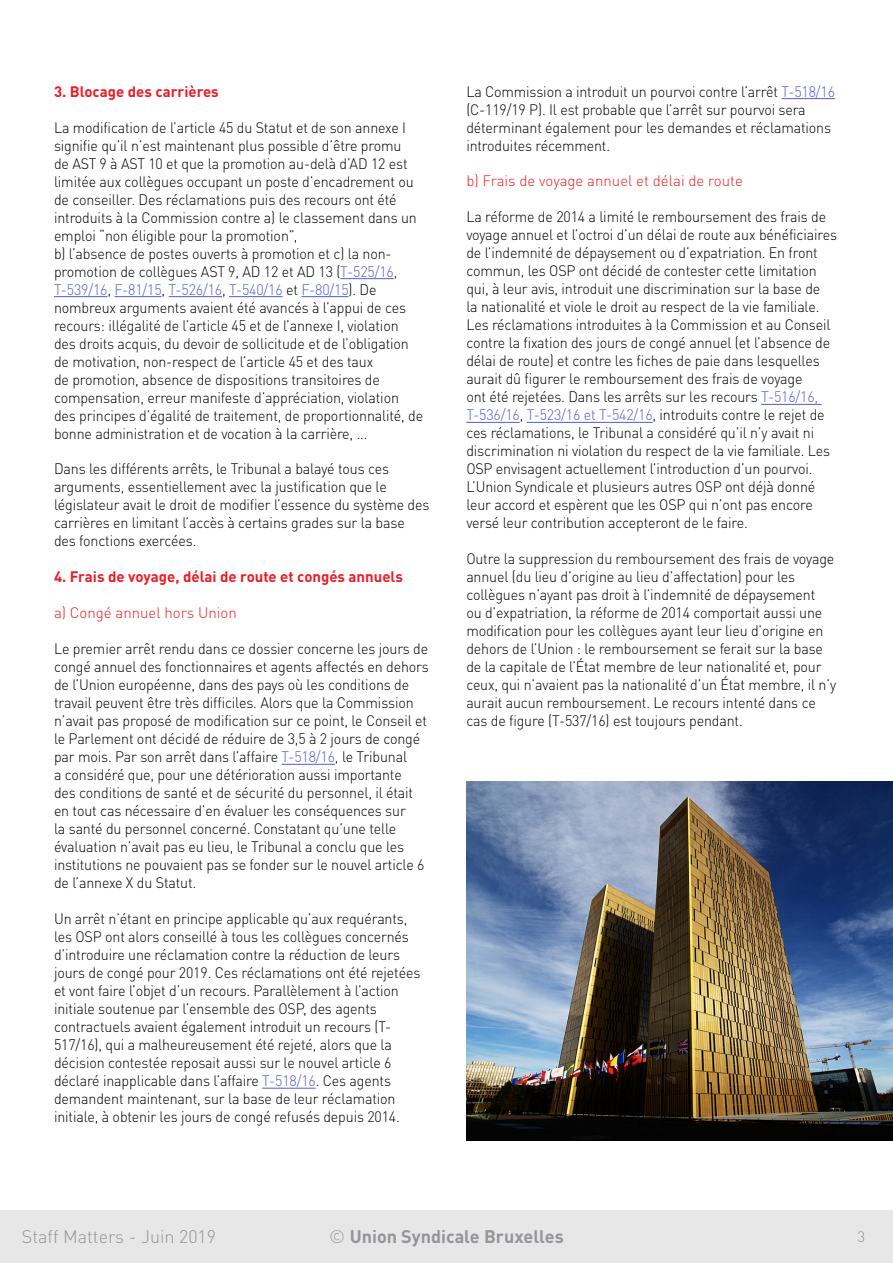
<style>
.page{position:relative;width:893px;height:1263px;background:#fff}
.page>*{position:absolute;margin:0;border:0;box-sizing:border-box;transform-origin:0 0}
.t1{font:700 18px "DIN Pro";color:#939598}
.t2{font:300 18px "DIN Pro";color:#939598}
.t3{font:300 15px/18px "DIN Pro";letter-spacing:-.01em;color:#000;scale:.95 1}
.t4{font:700 15px "DIN Pro";color:#ed1c24}
.t5{font:300 15px "DIN Pro";color:#ed1c24}
.t6{font:300 15px "DIN Pro";color:#939598}
.s1{color:#4f5cd6}
.s2{font-weight:300}
</style>
<div class="page">
<div style="left:0;top:1210px;width:893px;height:53px;background:#e7e7e7"></div>
<hr style="left:340px;top:278px;width:54px;height:1px;background:#4f5cd6">
<hr style="left:54px;top:296px;width:53px;height:1px;background:#4f5cd6">
<hr style="left:115px;top:296px;width:47px;height:1px;background:#4f5cd6">
<hr style="left:169px;top:296px;width:53px;height:1px;background:#4f5cd6">
<hr style="left:229px;top:296px;width:54px;height:1px;background:#4f5cd6">
<hr style="left:301px;top:296px;width:48px;height:1px;background:#4f5cd6">
<hr style="left:281px;top:764px;width:54px;height:1px;background:#4f5cd6">
<hr style="left:262px;top:1088px;width:54px;height:1px;background:#4f5cd6">
<hr style="left:781px;top:98px;width:54px;height:1px;background:#4f5cd6">
<hr style="left:761px;top:404px;width:61px;height:1px;background:#4f5cd6">
<hr style="left:466px;top:422px;width:54px;height:1px;background:#4f5cd6">
<hr style="left:527px;top:422px;width:126px;height:1px;background:#4f5cd6">
<img style="left:466px;top:781px;width:427px;height:359px">
<p class="t4" style="left:54px;top:79px;width:166px">3. Blocage des carrières</p>
<p class="t3" style="left:54px;top:117px;width:390px">La modification de l’article 45 du Statut et de son annexe I signifie qu’il n’est maintenant plus possible d’être promu<br>de AST 9 à AST 10 et que la promotion au-delà d’AD 12 est limitée aux collègues occupant un poste d’encadrement ou de conseiller. Des réclamations puis des recours ont été introduits à la Commission contre a) le classement dans un emploi “non éligible pour la promotion”,<br>b) l’absence de postes ouverts à promotion et c) la non&shy;promotion de collègues AST 9, AD 12 et AD 13 (<span class="s1">T-525/16</span>, <span class="s1">T-539/16</span>, <span class="s1">F-81/15</span>, <span class="s1">T-526/16</span>, <span class="s1">T-540/16</span> et <span class="s1">F-80/15</span>). De nombreux arguments avaient été avancés à l’appui de ces recours: illégalité de l’article 45 et de l’annexe I, violation des droits acquis, du devoir de sollicitude et de l’obligation de motivation, non-respect de l’article 45 et des taux<br>de promotion, absence de dispositions transitoires de compensation, erreur manifeste d’appréciation, violation des principes d’égalité de traitement, de proportionnalité, de bonne administration et de vocation à la carrière, ...</p>
<p class="t3" style="left:54px;top:459px;width:397px">Dans les différents arrêts, le Tribunal a balayé tous ces arguments, essentiellement avec la justification que le législateur avait le droit de modifier l’essence du système des carrières en limitant l’accès à certains grades sur la base des fonctions exercées.</p>
<p class="t4" style="left:54px;top:565px;width:351px">4. Frais de voyage, délai de route et congés annuels</p>
<p class="t5" style="left:54px;top:601px;width:184px">a) Congé annuel hors Union</p>
<p class="t3" style="left:54px;top:639px;width:396px">Le premier arrêt rendu dans ce dossier concerne les jours de congé annuel des fonctionnaires et agents affectés en dehors de l’Union européenne, dans des pays où les conditions de travail peuvent être très difficiles. Alors que la Commission n’avait pas proposé de modification sur ce point, le Conseil et le Parlement ont décidé de réduire de 3,5 à 2 jours de congé par mois. Par son arrêt dans l’affaire <span class="s1">T-518/16</span>, le Tribunal<br>a considéré que, pour une détérioration aussi importante<br>des conditions de santé et de sécurité du personnel, il était en tout cas nécessaire d’en évaluer les conséquences sur<br>la santé du personnel concerné. Constatant qu’une telle évaluation n’avait pas eu lieu, le Tribunal a conclu que les institutions ne pouvaient pas se fonder sur le nouvel article 6 de l’annexe X du Statut.</p>
<p class="t3" style="left:54px;top:909px;width:387px">Un arrêt n’étant en principe applicable qu’aux requérants, les OSP ont alors conseillé à tous les collègues concernés d’introduire une réclamation contre la réduction de leurs jours de congé pour 2019. Ces réclamations ont été rejetées et vont faire l’objet d’un recours. Parallèlement à l’action initiale soutenue par l’ensemble des OSP, des agents contractuels avaient également introduit un recours (T-517/16), qui a malheureusement été rejeté, alors que la décision contestée reposait aussi sur le nouvel article 6 déclaré inapplicable dans l’affaire <span class="s1">T-518/16</span>. Ces agents demandent maintenant, sur la base de leur réclamation initiale, à obtenir les jours de congé refusés depuis 2014.</p>
<p class="t3" style="left:466px;top:81px;width:390px">La Commission a introduit un pourvoi contre l’arrêt <span class="s1">T-518/16 </span>(C-119/19 P). Il est probable que l’arrêt sur pourvoi sera déterminant également pour les demandes et réclamations introduites récemment.</p>
<p class="t5" style="left:466px;top:170px;width:278px">b) Frais de voyage annuel et délai de route</p>
<p class="t3" style="left:466px;top:207px;width:392px">La réforme de 2014 a limité le remboursement des frais de voyage annuel et l’octroi d’un délai de route aux bénéficiaires de l’indemnité de dépaysement ou d’expatriation. En front commun, les OSP ont décidé de contester cette limitation qui, à leur avis, introduit une discrimination sur la base de<br>la nationalité et viole le droit au respect de la vie familiale.<br>Les réclamations introduites à la Commission et au Conseil contre la fixation des jours de congé annuel (et l’absence de délai de route) et contre les fiches de paie dans lesquelles aurait dû figurer le remboursement des frais de voyage<br>ont été rejetées. Dans les arrêts sur les recours <span class="s1">T-516/16, T-536/16</span>, <span class="s1">T-523/16 et T-542/16</span>, introduits contre le rejet de ces réclamations, le Tribunal a considéré qu’il n’y avait ni discrimination ni violation du respect de la vie familiale. Les OSP envisagent actuellement l’introduction d’un pourvoi.<br>L’Union Syndicale et plusieurs autres OSP ont déjà donné leur accord et espèrent que les OSP qui n’ont pas encore versé leur contribution accepteront de le faire.</p>
<p class="t3" style="left:466px;top:549px;width:391px">Outre la suppression du remboursement des frais de voyage annuel (du lieu d’origine au lieu d’affectation) pour les collègues n’ayant pas droit à l’indemnité de dépaysement<br>ou d’expatriation, la réforme de 2014 comportait aussi une modification pour les collègues ayant leur lieu d’origine en dehors de l’Union : le remboursement se ferait sur la base de la capitale de l’État membre de leur nationalité et, pour ceux, qui n’avaient pas la nationalité d’un État membre, il n’y aurait aucun remboursement. Le recours intenté dans ce cas de figure (T-537/16) est toujours pendant.</p>
<p class="t2" style="left:22px;top:1222px;width:196px">Staff Matters - Juin 2019</p>
<p class="t1" style="left:329px;top:1222px;width:236px"><span class="s2">©</span> Union Syndicale Bruxelles</p>
<p class="t6" style="left:857px;top:1225px;width:9px">3</p>
</div>
